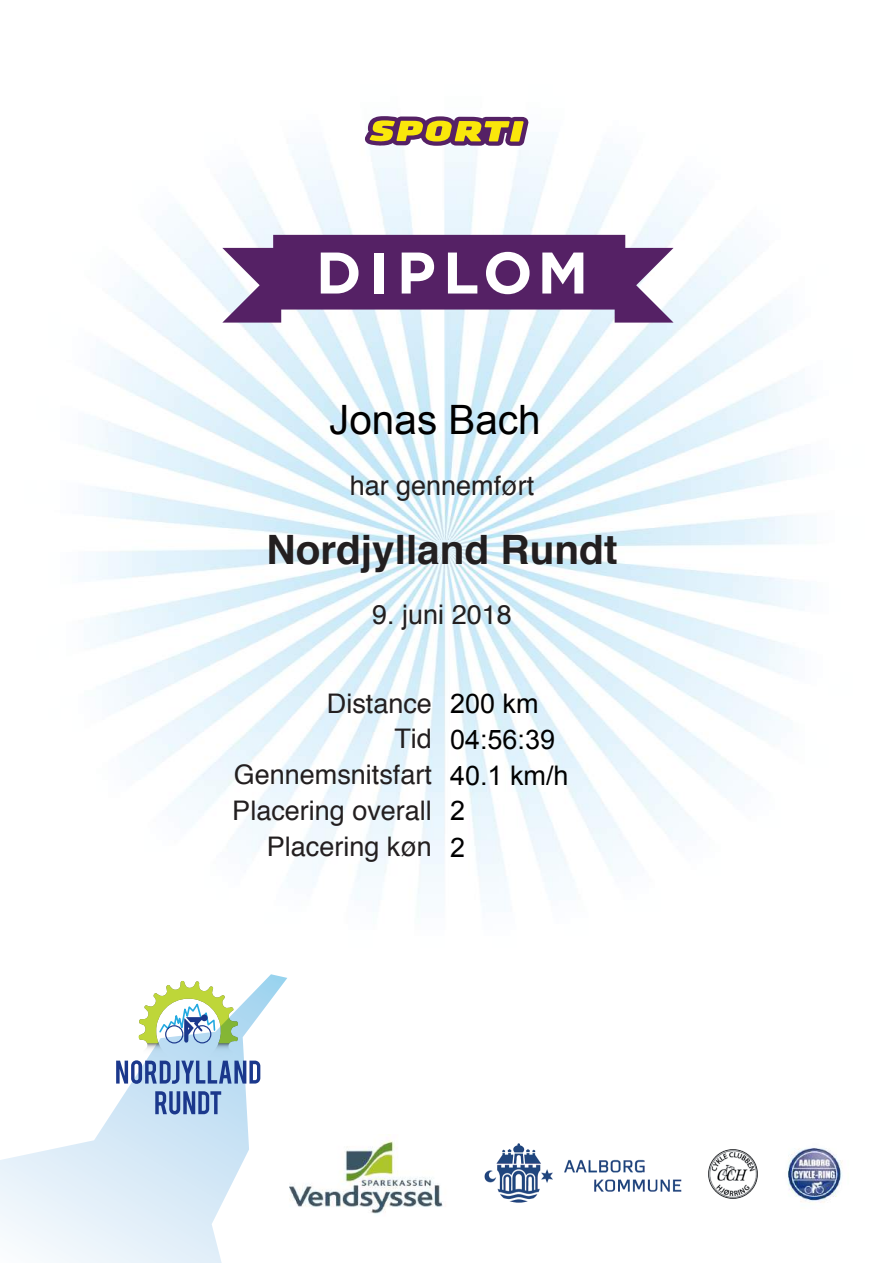
<style>
.page{position:relative;width:893px;height:1263px;background:#fff}
.page>*{position:absolute;margin:0;border:0;box-sizing:border-box;transform-origin:0 0}
.t1{font:700 58.5px "Gotham";letter-spacing:.12em;color:#fff}
.t2{font:700 40.5px "Helvetica";color:#231f20}
.t3{font:40.5px "Arial";color:#000}
.t4{font:27px/36px "Helvetica";color:#231f20;text-align:right}
.t5{font:27px/37.5px "Arial";color:#000}
</style>
<div class="page">
<img style="left:84px;top:133px;width:729px;height:779px">
<svg style="left:365px;top:116px;width:164px;height:30px;background:#ab8b53"></svg>
<svg style="left:222px;top:235px;width:451px;height:88px;background:#764f85"></svg>
<img style="left:708px;top:1149px;width:50px;height:50px">
<img style="left:788px;top:1148px;width:55px;height:55px">
<img style="left:484px;top:1143px;width:198px;height:60px">
<img style="left:289px;top:1134px;width:154px;height:80px">
<svg style="left:0;top:974px;width:287px;height:289px"></svg>
<svg style="left:139px;top:1043px;width:99px;height:17px;background:#bedbee"></svg>
<svg style="left:116px;top:1060px;width:144px;height:24px;background:#7691c2"></svg>
<svg style="left:155px;top:1091px;width:66px;height:23px;background:#6985bb"></svg>
<svg style="left:139px;top:981px;width:99px;height:62px"></svg>
<h1 class="t1" style="left:316px;top:239px;width:274px">DIPLOM</h1>
<h2 class="t3" style="left:329px;top:398px;width:213px">Jonas Bach</h2>
<p class="t4" style="left:350px;top:468px;width:186px">har gennemført</p>
<h2 class="t2" style="left:266px;top:517px;width:353px">Nordjylland Rundt</h2>
<p class="t4" style="left:372px;top:597px;width:141px">9. juni 2018</p>
<p class="t4" style="left:232px;top:686px;width:201px">Distance<br>Tid<br>Gennemsnitsfart<br>Placering overall<br>Placering køn</p>
<p class="t5" style="left:450px;top:685px;width:90px">200 km</p>
<p class="t5" style="left:450px;top:722px;width:120px;line-height:36px">04:56:39<br>40.1 km/h</p>
<p class="t5" style="left:450px;top:791px;width:17px">2<br>2</p>
</div>
